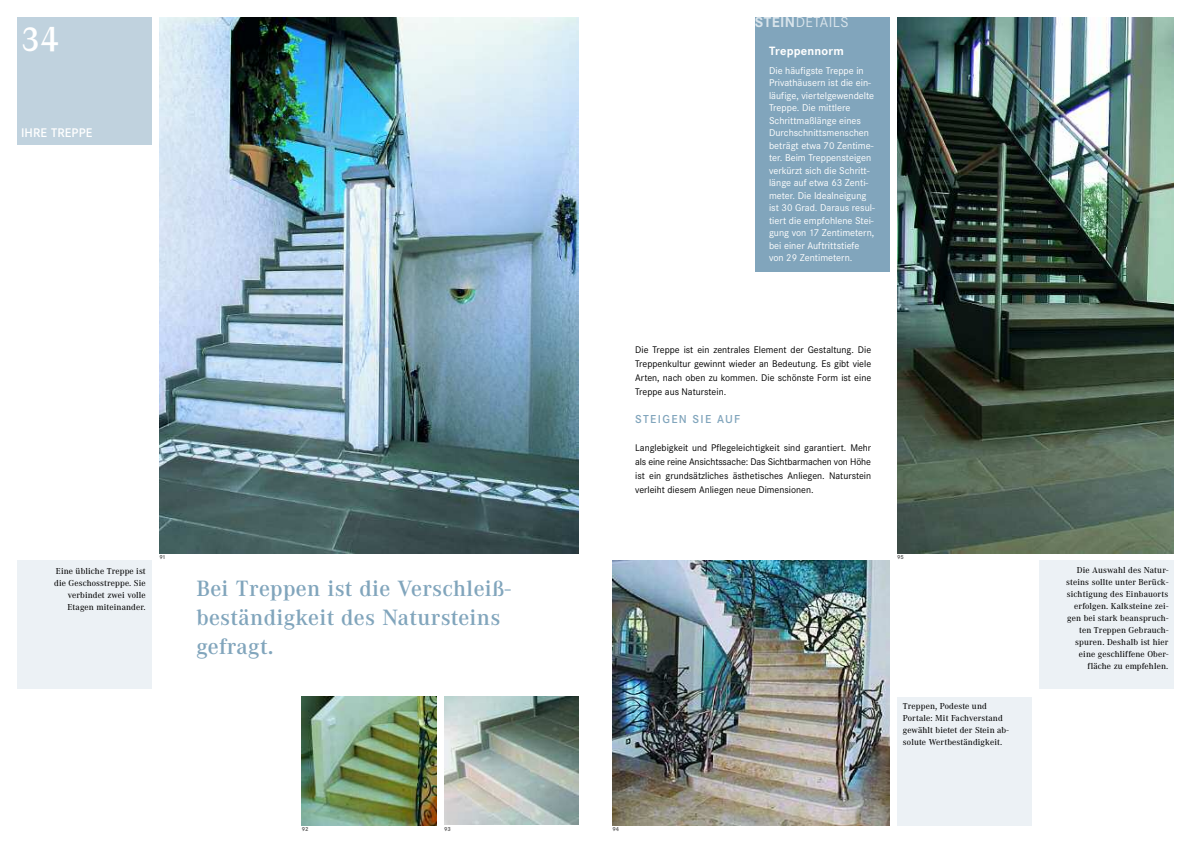
<style>
.page{position:relative;width:1191px;height:842px;background:#fff}
.page>*{position:absolute;margin:0;border:0;box-sizing:border-box;transform-origin:0 0}
.t1{font:600 36px "Corporate A";color:#fff}
.t2{font:600 23px/29px "Corporate A";letter-spacing:.015em;color:#81a5bc}
.t3{font:15px "Corporate S";letter-spacing:.025em;color:#d9e4eb}
.t4{font:600 13px "Corporate S";letter-spacing:.01em;color:#fff}
.t5{font:700 12.5px "Corporate S";letter-spacing:.015em;color:#fff}
.t6{font:600 12px "Corporate S";letter-spacing:.11em;color:#81a5bc}
.t7{font:10.2px/12.5px "Corporate S";color:#fff}
.t8{font:10px/14px "Corporate S";color:#000;text-align:justify}
.t9{font:500 9px/12px "Corporate A";letter-spacing:.015em;color:#000;text-align:right}
.t10{font:700 6px "Corporate S";color:#666}
.s1{font-weight:700}
</style>
<div class="page">
<div style="left:17px;top:17px;width:134px;height:128px;background:#c0d2de"></div>
<div style="left:755px;top:17px;width:134px;height:254px;background:#81a5bc"></div>
<img style="left:612px;top:561px;width:277px;height:264px">
<div style="left:897px;top:697px;width:134px;height:128px;background:#ecf1f5"></div>
<div style="left:1039px;top:561px;width:135px;height:128px;background:#ecf1f5"></div>
<img style="left:897px;top:17px;width:277px;height:536px">
<div style="left:17px;top:561px;width:134px;height:128px;background:#ecf1f5"></div>
<img style="left:444px;top:697px;width:134px;height:128px">
<img style="left:302px;top:697px;width:134px;height:128px">
<img style="left:159px;top:17px;width:419px;height:536px">
<h1 class="t1" style="left:21px;top:18px;width:40px">34</h1>
<h3 class="t4" style="left:21px;top:125px;width:73px">IHRE TREPPE</h3>
<p class="t9" style="left:54px;top:565px;width:93px">Eine übliche Treppe ist die Geschosstreppe. Sie verbindet zwei volle<br>Etagen miteinander.</p>
<p class="t10" style="left:159px;top:553px;width:8px">91</p>
<h2 class="t2" style="left:196px;top:574px;width:316px">Bei Treppen ist die Verschleiß&shy;beständigkeit des Natursteins gefragt.</h2>
<p class="t10" style="left:302px;top:825px;width:8px">92</p>
<p class="t10" style="left:444px;top:825px;width:8px">93</p>
<h3 class="t3" style="left:755px;top:13px;width:95px"><span class="s1">STEIN</span>DETAILS</h3>
<h3 class="t5" style="left:769px;top:44px;width:76px">Treppennorm</h3>
<p class="t7" style="left:769px;top:64px;width:107px">Die häufigste Treppe in<br>Privathäusern ist die ein&shy;läufige, viertelgewendelte<br>Treppe. Die mittlere<br>Schrittmaßlänge eines<br>Durchschnittsmenschen beträgt etwa 70 Zentime&shy;ter. Beim Treppensteigen verkürzt sich die Schritt&shy;länge auf etwa 63 Zenti&shy;meter. Die Idealneigung ist 30 Grad. Daraus resul&shy;tiert die empfohlene Stei&shy;gung von 17 Zentimetern, bei einer Auftrittstiefe von 29 Zentimetern.</p>
<p class="t8" style="left:635px;top:342px;width:237px">Die Treppe ist ein zentrales Element der Gestaltung. Die Treppenkultur gewinnt wieder an Bedeutung. Es gibt viele Arten, nach oben zu kommen. Die schönste Form ist eine Treppe aus Naturstein.</p>
<h3 class="t6" style="left:635px;top:411px;width:107px">STEIGEN SIE AUF</h3>
<p class="t8" style="left:635px;top:440px;width:237px">Langlebigkeit und Pflegeleichtigkeit sind garantiert. Mehr als eine reine Ansichtssache: Das Sichtbarmachen von Höhe ist ein grundsätzliches ästhetisches Anliegen. Naturstein verleiht diesem Anliegen neue Dimensionen.</p>
<p class="t10" style="left:897px;top:553px;width:8px">95</p>
<p class="t10" style="left:612px;top:825px;width:8px">94</p>
<p class="t9" style="left:903px;top:700px;width:107px;text-align:left">Treppen, Podeste und<br>Portale: Mit Fachverstand gewählt bietet der Stein ab&shy;solute Wertbeständigkeit.</p>
<p class="t9" style="left:1066px;top:564px;width:104px">Die Auswahl des Natur&shy;steins sollte unter Berück&shy;sichtigung des Einbauorts erfolgen. Kalksteine zei&shy;gen bei stark beanspruch&shy;ten Treppen Gebrauch&shy;spuren. Deshalb ist hier eine geschliffene Ober&shy;fläche zu empfehlen.</p>
</div>
